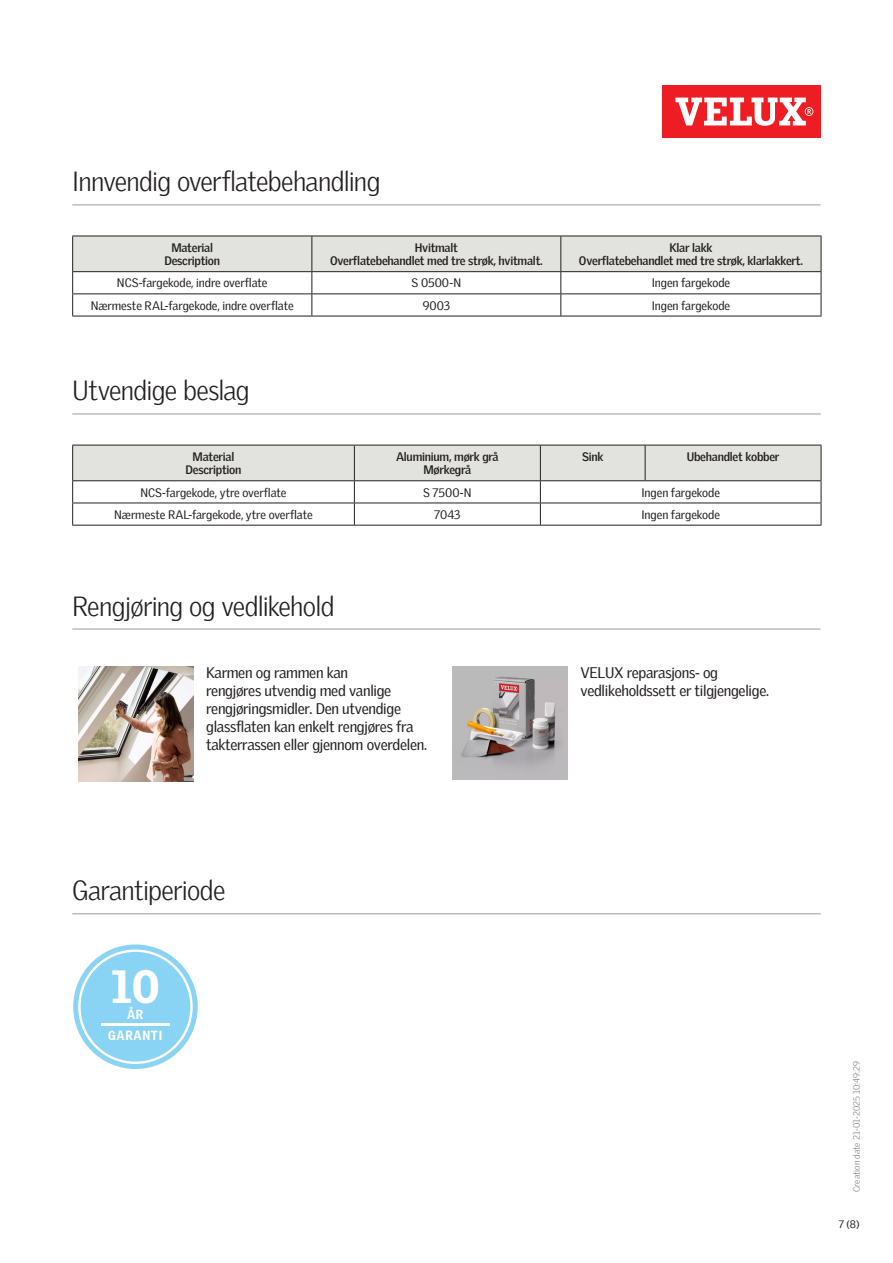
<style>
.page{position:relative;width:893px;height:1263px;background:#fff}
.page>*{position:absolute;margin:0;border:0;box-sizing:border-box;transform-origin:0 0}
.t1{font:900 45.3px "Velux Gothic";color:#fff}
.Headline_With_Line_B{font:300 27px "Velux Gothic";letter-spacing:-.025em;color:#231f20}
.Body_Regular{font:15px/18px "Velux Gothic";letter-spacing:-.02em;color:#231f20}
.t2{font:900 12.9px "Velux Gothic";letter-spacing:.05em;color:#fff;scale:.93 1}
.TableText{font:12px "Velux Gothic";letter-spacing:-.005em;color:#231f20}
.TableHeader{font:700 12px/13.5px "Velux Gothic";letter-spacing:-.02em;color:#231f20;text-align:center}
.t3{font:10.5px "Velux Gothic";color:#231f20}
.t4{font:300 9px "Velux Gothic";color:#7c7e81}
</style>
<div class="page">
<div style="left:662px;top:85px;width:159px;height:53px;background:#ee1d23"></div>
<svg style="left:675px;top:98px;width:138px;height:28px"></svg>
<hr style="left:72px;top:204px;width:749px;height:2px;background:#bcbdbb">
<hr style="left:72px;top:413px;width:749px;height:2px;background:#bcbdbb">
<hr style="left:72px;top:628px;width:749px;height:2px;background:#bcbdbb">
<hr style="left:72px;top:316px;width:240px;height:1px;background:#231f20">
<hr style="left:312px;top:316px;width:249px;height:1px;background:#231f20">
<svg style="left:72px;top:236px;width:750px;height:80px"></svg>
<hr style="left:561px;top:316px;width:260px;height:1px;background:#231f20">
<hr style="left:72px;top:525px;width:282px;height:1px;background:#231f20">
<hr style="left:354px;top:525px;width:186px;height:1px;background:#231f20">
<svg style="left:72px;top:445px;width:750px;height:80px"></svg>
<hr style="left:540px;top:525px;width:105px;height:1px;background:#231f20">
<hr style="left:645px;top:525px;width:176px;height:1px;background:#231f20">
<img style="left:79px;top:666px;width:114px;height:115px">
<img style="left:453px;top:666px;width:115px;height:113px">
<hr style="left:72px;top:913px;width:749px;height:1px;background:#bcbdbb">
<svg style="left:73px;top:944px;width:125px;height:125px"></svg>
<div style="left:81px;top:952px;width:109px;height:109px;background:#89d3f4;border-radius:50%"></div>
<hr style="left:101px;top:1024px;width:69px;height:2px;background:#fff">
<p class="Headline_With_Line_B" style="left:72px;top:161px;width:310px">Innvendig overflatebehandling</p>
<p class="TableHeader" style="left:164px;top:240px;width:57px">Material<br>Description</p>
<p class="TableHeader" style="left:330px;top:240px;width:214px">Hvitmalt<br>Overflatebehandlet med tre strøk, hvitmalt.</p>
<p class="TableHeader" style="left:579px;top:240px;width:225px">Klar lakk<br>Overflatebehandlet med tre strøk, klarlakkert.</p>
<p class="TableText" style="left:117px;top:274px;width:152px">NCS-fargekode, indre overflate</p>
<p class="TableText" style="left:412px;top:274px;width:51px">S 0500-N</p>
<p class="TableText" style="left:652px;top:274px;width:80px">Ingen fargekode</p>
<p class="TableText" style="left:91px;top:296px;width:204px">Nærmeste RAL-fargekode, indre overflate</p>
<p class="TableText" style="left:423px;top:296px;width:29px">9003</p>
<p class="TableText" style="left:652px;top:296px;width:80px">Ingen fargekode</p>
<p class="Headline_With_Line_B" style="left:72px;top:370px;width:179px">Utvendige beslag</p>
<p class="TableHeader" style="left:186px;top:449px;width:57px">Material<br>Description</p>
<p class="TableHeader" style="left:396px;top:449px;width:104px">Aluminium, mørk grå<br>Mørkegrå</p>
<p class="TableHeader" style="left:582px;top:449px;width:23px">Sink</p>
<p class="TableHeader" style="left:687px;top:449px;width:94px">Ubehandlet kobber</p>
<p class="TableText" style="left:140px;top:483px;width:148px">NCS-fargekode, ytre overflate</p>
<p class="TableText" style="left:423px;top:483px;width:50px">S 7500-N</p>
<p class="TableText" style="left:641px;top:483px;width:80px">Ingen fargekode</p>
<p class="TableText" style="left:114px;top:505px;width:200px">Nærmeste RAL-fargekode, ytre overflate</p>
<p class="TableText" style="left:434px;top:505px;width:28px">7043</p>
<p class="TableText" style="left:641px;top:505px;width:80px">Ingen fargekode</p>
<p class="Headline_With_Line_B" style="left:72px;top:585px;width:264px">Rengjøring og vedlikehold</p>
<p class="Body_Regular" style="left:206px;top:662px;width:222px">Karmen og rammen kan<br>rengjøres utvendig med vanlige rengjøringsmidler. Den utvendige glassflaten kan enkelt rengjøres fra takterrassen eller gjennom overdelen.</p>
<p class="Body_Regular" style="left:580px;top:662px;width:190px">VELUX reparasjons- og vedlikeholdssett er tilgjengelige.</p>
<p class="Headline_With_Line_B" style="left:72px;top:870px;width:155px">Garantiperiode</p>
<p class="t1" style="left:111px;top:958px;width:50px">10</p>
<p class="t2" style="left:108px;top:1027px;width:60px">GARANTI</p>
<p class="t2" style="left:127px;top:1006px;width:19px">ÅR</p>
<p class="t4" style="left:850px;top:1192px;width:132px;rotate:-90deg">Creation date 21-01-2025 10:49:29</p>
<p class="t3" style="left:839px;top:1216px;width:22px">7 (8)</p>
</div>
